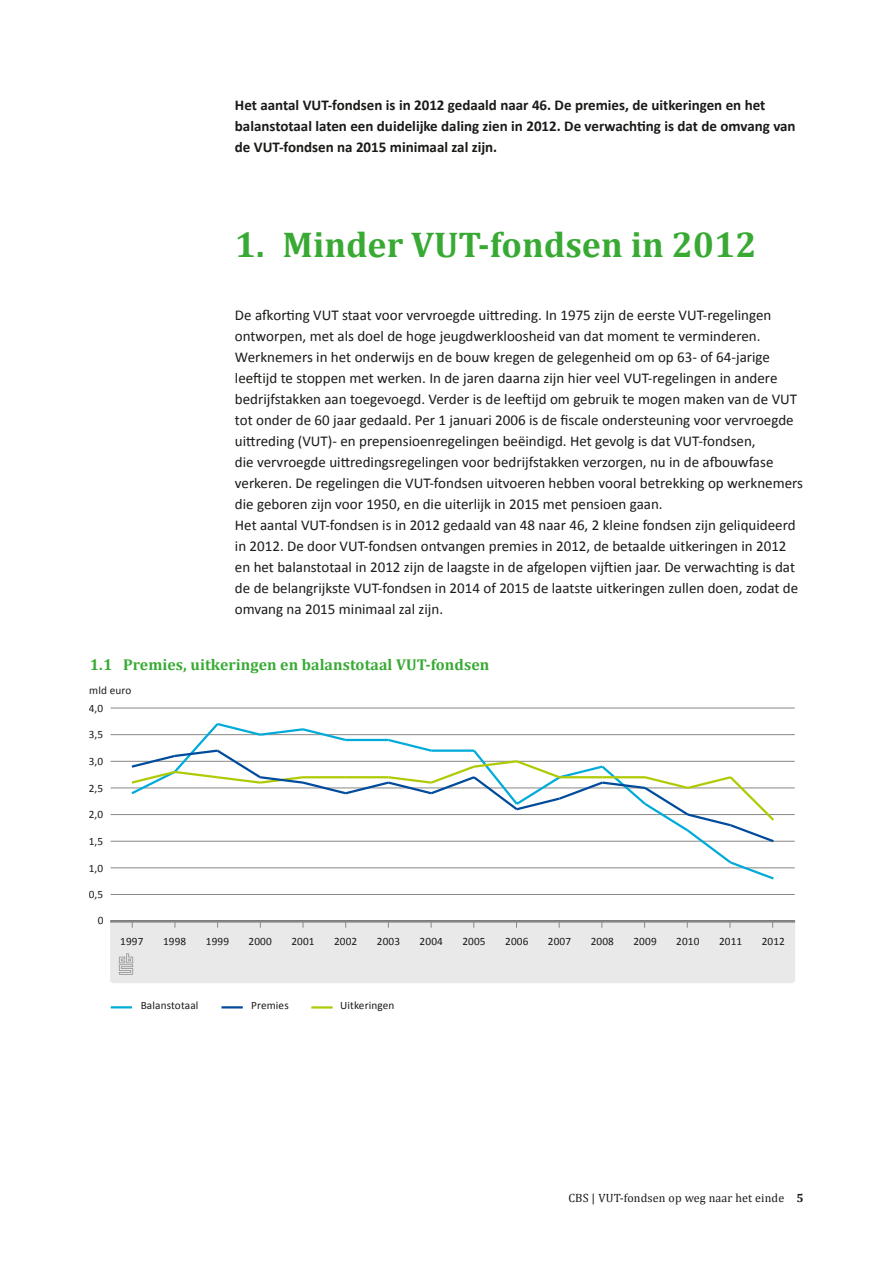
<style>
.page{position:relative;width:893px;height:1263px;background:#fff}
.page>*{position:absolute;margin:0;border:0;box-sizing:border-box;transform-origin:0 0}
.t1{font:700 36px "Cambria";color:#38aa34}
.t2{font:700 15.75px "Cambria";letter-spacing:.005em;color:#38aa34}
._004_brood{font:15px/21px "Calibri";color:#1a1a18}
._004_Intro{font:700 15px/21px "Calibri";color:#1a1a18}
.t3{font:12px "Cambria";letter-spacing:.01em;color:#1a1a18}
.t4{font:11.25px "Calibri";letter-spacing:.01em;color:#1a1a18}
.s1{font-weight:700}
</style>
<div class="page">
<hr style="left:111px;top:1006px;width:21px;height:2px;background:#00abda">
<hr style="left:221px;top:1006px;width:22px;height:2px;background:#004b9c">
<hr style="left:311px;top:1006px;width:22px;height:2px;background:#afca05">
<hr style="left:111px;top:894px;width:684px;height:1px;background:#878786">
<hr style="left:111px;top:867px;width:684px;height:1px;background:#878786">
<hr style="left:111px;top:841px;width:684px;height:1px;background:#878786">
<hr style="left:111px;top:814px;width:684px;height:1px;background:#878786">
<hr style="left:111px;top:788px;width:684px;height:1px;background:#878786">
<hr style="left:111px;top:761px;width:684px;height:1px;background:#878786">
<hr style="left:111px;top:734px;width:684px;height:1px;background:#878786">
<hr style="left:111px;top:708px;width:684px;height:1px;background:#878786">
<svg style="left:129px;top:723px;width:648px;height:157px"></svg>
<div style="left:110px;top:923px;width:685px;height:60px;background:#e9e9e9"></div>
<hr style="left:110px;top:920px;width:685px;height:3px;background:#878786">
<p class="_004_Intro" style="left:235px;top:94px;width:562px">Het aantal VUT-fondsen is in 2012 gedaald naar 46. De premies, de uitkeringen en het balanstotaal laten een duidelijke daling zien in 2012. De verwachting is dat de omvang van de VUT-fondsen na 2015 minimaal zal zijn.</p>
<p class="t1" style="left:235px;top:220px;width:523px">1. Minder VUT-fondsen in 2012</p>
<p class="_004_brood" style="left:235px;top:305px;width:570px">De afkorting VUT staat voor vervroegde uittreding. In 1975 zijn de eerste VUT-regelingen ontworpen, met als doel de hoge jeugdwerkloosheid van dat moment te verminderen.<br>Werknemers in het onderwijs en de bouw kregen de gelegenheid om op 63- of 64-jarige leeftijd te stoppen met werken. In de jaren daarna zijn hier veel VUT-regelingen in andere bedrijfstakken aan toegevoegd. Verder is de leeftijd om gebruik te mogen maken van de VUT tot onder de 60 jaar gedaald. Per 1 januari 2006 is de fiscale ondersteuning voor vervroegde uittreding (VUT)- en prepensioenregelingen beëindigd. Het gevolg is dat VUT-fondsen,<br>die vervroegde uittredingsregelingen voor bedrijfstakken verzorgen, nu in de afbouwfase verkeren. De regelingen die VUT-fondsen uitvoeren hebben vooral betrekking op werknemers die geboren zijn voor 1950, en die uiterlijk in 2015 met pensioen gaan.</p>
<p class="_004_brood" style="left:235px;top:515px;width:565px">Het aantal VUT-fondsen is in 2012 gedaald van 48 naar 46, 2 kleine fondsen zijn geliquideerd in 2012. De door VUT-fondsen ontvangen premies in 2012, de betaalde uitkeringen in 2012 en het balanstotaal in 2012 zijn de laagste in de afgelopen vijftien jaar. De verwachting is dat de de belangrijkste VUT-fondsen in 2014 of 2015 de laatste uitkeringen zullen doen, zodat de omvang na 2015 minimaal zal zijn.</p>
<p class="t2" style="left:90px;top:653px;width:401px">1.1 Premies, uitkeringen en balanstotaal VUT-fondsen</p>
<p class="t4" style="left:89px;top:683px;width:44px">mld euro</p>
<p class="t4" style="left:89px;top:701px;width:16px">4,0</p>
<p class="t4" style="left:89px;top:727px;width:16px">3,5</p>
<p class="t4" style="left:89px;top:754px;width:16px">3,0</p>
<p class="t4" style="left:89px;top:781px;width:16px">2,5</p>
<p class="t4" style="left:89px;top:807px;width:16px">2,0</p>
<p class="t4" style="left:89px;top:834px;width:16px">1,5</p>
<p class="t4" style="left:89px;top:861px;width:16px">1,0</p>
<p class="t4" style="left:89px;top:887px;width:16px">0,5</p>
<p class="t4" style="left:98px;top:913px;width:7px">0</p>
<p class="t4" style="left:120px;top:934px;width:25px">1997</p>
<p class="t4" style="left:163px;top:934px;width:25px">1998</p>
<p class="t4" style="left:206px;top:934px;width:25px">1999</p>
<p class="t4" style="left:249px;top:934px;width:25px">2000</p>
<p class="t4" style="left:291px;top:934px;width:25px">2001</p>
<p class="t4" style="left:334px;top:934px;width:25px">2002</p>
<p class="t4" style="left:377px;top:934px;width:25px">2003</p>
<p class="t4" style="left:420px;top:934px;width:25px">2004</p>
<p class="t4" style="left:462px;top:934px;width:25px">2005</p>
<p class="t4" style="left:505px;top:934px;width:25px">2006</p>
<p class="t4" style="left:548px;top:934px;width:25px">2007</p>
<p class="t4" style="left:591px;top:934px;width:25px">2008</p>
<p class="t4" style="left:633px;top:934px;width:25px">2009</p>
<p class="t4" style="left:676px;top:934px;width:25px">2010</p>
<p class="t4" style="left:719px;top:934px;width:25px">2011</p>
<p class="t4" style="left:762px;top:934px;width:25px">2012</p>
<p class="t4" style="left:141px;top:998px;width:59px">Balanstotaal</p>
<p class="t4" style="left:251px;top:998px;width:39px">Premies</p>
<p class="t4" style="left:340px;top:998px;width:56px">Uitkeringen</p>
<p class="t3" style="left:568px;top:1191px;width:237px">CBS | VUT-fondsen op weg naar het einde <span class="s1">5</span></p>
</div>
